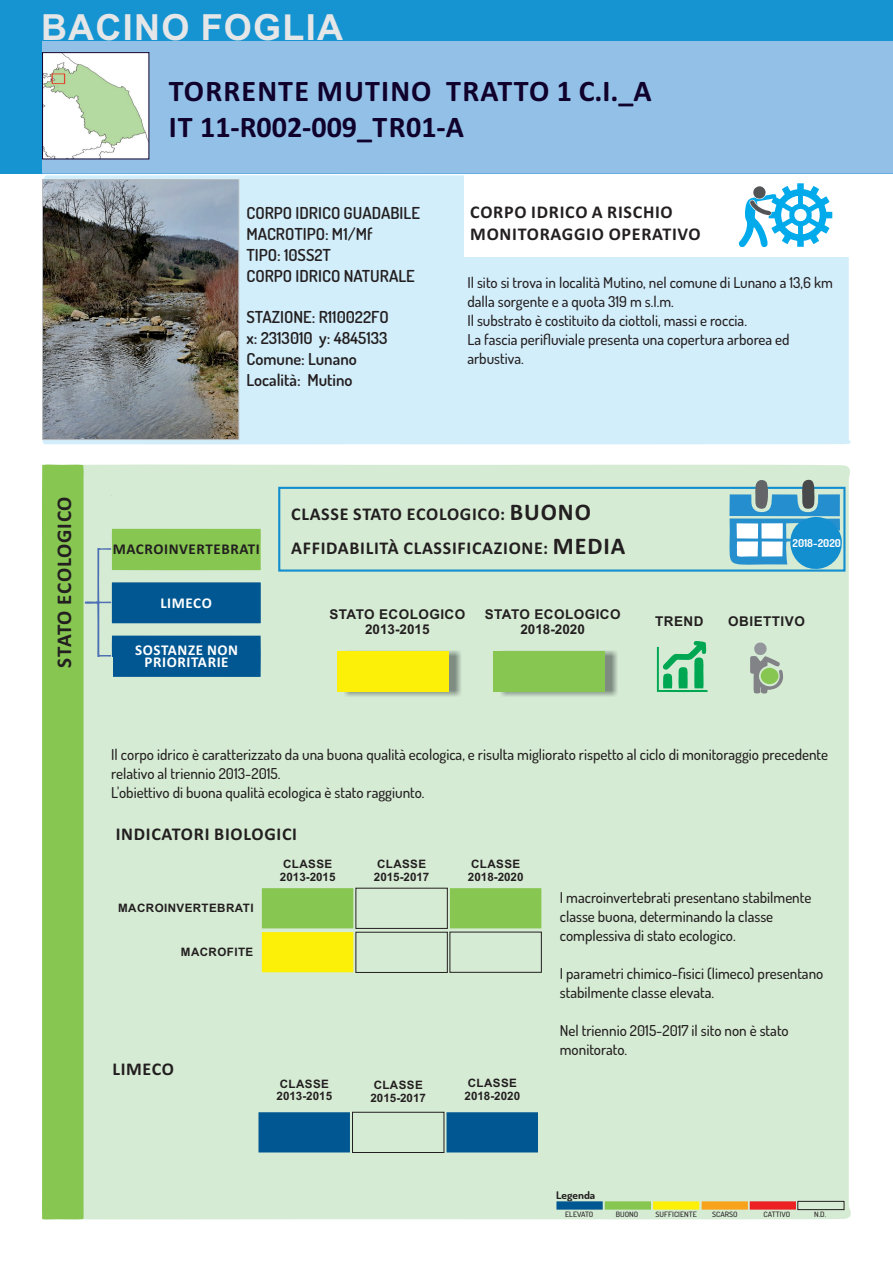
<style>
.page{position:relative;width:893px;height:1262px;background:#fff}
.page>*{position:absolute;margin:0;border:0;box-sizing:border-box;transform-origin:0 0}
.t1{font:700 36px "Arial";letter-spacing:.035em;color:#e5e6e7}
.t2{font:700 30px/36.6px "Calibri";letter-spacing:.04em;color:#0f002c}
.t3{font:700 21px "Calibri";letter-spacing:.03em;color:#231f20}
.t4{font:700 18px/33.8px "Calibri";letter-spacing:.04em;color:#231f20}
.t5{font:600 16.5px/20.9px "Dosis";color:#231f20}
.t6{font:500 15px/18.9px "Dosis";color:#231f20}
.t7{font:700 15px/12.8px "Calibri";letter-spacing:.04em;color:#fff;text-align:center}
.t8{font:700 15px "Calibri";letter-spacing:.04em;color:#231f20}
.t9{font:700 13.5px/15.1px "Arial";letter-spacing:.035em;color:#231f20;text-align:center}
.t10{font:700 11.55px/12.9px "Arial";color:#231f20}
.t11{font:700 11.55px "Arial";letter-spacing:.035em;color:#231f20}
.t12{font:700 10.95px "Dosis";color:#fff}
.t13{font:700 10.5px "Dosis";color:#231f20;scale:1.09 1}
.t14{font:500 7.35px "Dosis";color:#231f20;scale:1.09 1}
.s1{font-size:24px}
</style>
<div class="page">
<div style="left:261px;top:464px;width:590px;height:755px;background:#d6ebd4"></div>
<div style="left:0;top:0;width:892px;height:173px;background:#1694d1"></div>
<div style="left:43px;top:41px;width:849px;height:132px;background:#93c0e6"></div>
<svg style="left:556px;top:1200px;width:288px;height:10px;background:#b5a768"></svg>
<div style="left:258px;top:1112px;width:92px;height:40px;background:#015792"></div>
<div style="left:352px;top:1111px;width:92px;height:41px;background:#d6ebd4"></div>
<div style="left:446px;top:1112px;width:92px;height:40px;background:#015792"></div>
<div style="left:262px;top:932px;width:91px;height:40px;background:#fcf009"></div>
<div style="left:262px;top:888px;width:91px;height:40px;background:#86c651"></div>
<svg style="left:355px;top:888px;width:186px;height:84px;background:#cce0ca"></svg>
<div style="left:450px;top:888px;width:91px;height:40px;background:#86c651"></div>
<svg style="left:749px;top:641px;width:34px;height:53px;background:#b1beb2"></svg>
<div style="left:760px;top:668px;width:18px;height:16px;background:#86c651;border-radius:50%"></div>
<img style="left:500px;top:650px;width:118px;height:47px">
<div style="left:493px;top:651px;width:112px;height:41px;background:#86c651"></div>
<img style="left:344px;top:650px;width:118px;height:47px">
<div style="left:337px;top:651px;width:112px;height:41px;background:#fcf009"></div>
<div style="left:278px;top:487px;width:567px;height:84px;border:2px solid #138ecf"></div>
<svg style="left:728px;top:478px;width:115px;height:95px;background:#71b3ce"></svg>
<svg style="left:42px;top:464px;width:219px;height:755px;background:#b3d7b0"></svg>
<div style="left:42px;top:175px;width:809px;height:269px;background:#d3eefb"></div>
<div style="left:465px;top:174px;width:427px;height:83px;background:#fff"></div>
<img style="left:44px;top:181px;width:193px;height:257px">
<div style="left:42px;top:179px;width:197px;height:261px;border:1px solid #b9bdc0"></div>
<img style="left:44px;top:54px;width:103px;height:103px">
<div style="left:42px;top:52px;width:107px;height:107px;border:1px solid #0f002c"></div>
<svg style="left:738px;top:183px;width:94px;height:65px"></svg>
<div style="left:91px;top:657px;width:21px;height:56px;background:#d6ebd4"></div>
<div style="left:90px;top:489px;width:21px;height:59px;background:#d6ebd4"></div>
<svg style="left:657px;top:641px;width:50px;height:51px;background:#78cd9b"></svg>
<h1 class="t1" style="left:41px;top:15px;width:303px">BACINO FOGLIA</h1>
<h2 class="t2" style="left:169px;top:75px;width:484px">TORRENTE MUTINO TRATTO 1 C.I._A<br>IT 11-R002-009_TR01-A</h2>
<p class="t5" style="left:246px;top:203px;width:175px">CORPO IDRICO GUADABILE<br>MACROTIPO: M1/Mf<br>TIPO: 10SS2T<br>CORPO IDRICO NATURALE</p>
<p class="t5" style="left:246px;top:307px;width:144px">STAZIONE: R110022FO x: 2313010 y: 4845133<br>Comune: Lunano<br>Località: Mutino</p>
<p class="t4" style="left:470px;top:202px;width:232px;line-height:21.9px">CORPO IDRICO A RISCHIO<br>MONITORAGGIO OPERATIVO</p>
<p class="t6" style="left:467px;top:275px;width:367px">Il sito si trova in località Mutino, nel comune di Lunano a 13,6 km dalla sorgente e a quota 319 m s.l.m.<br>Il substrato è costituito da ciottoli, massi e roccia.<br>La fascia perifluviale presenta una copertura arborea ed arbustiva.</p>
<h3 class="t3" style="left:58px;top:667px;width:172px;rotate:-90deg">STATO ECOLOGICO</h3>
<p class="t8" style="left:113px;top:545px;width:149px">MACROINVERTEBRATI</p>
<p class="t7" style="left:160px;top:598px;width:53px">LIMECO</p>
<p class="t7" style="left:135px;top:645px;width:105px">SOSTANZE NON<br>PRIORITARIE</p>
<p class="t4" style="left:291px;top:499px;width:336px">CLASSE STATO ECOLOGICO: <span class="s1">BUONO<br></span>AFFIDABILITÀ CLASSIFICAZIONE: <span class="s1">MEDIA</span></p>
<p class="t12" style="left:792px;top:537px;width:50px">2018-2020</p>
<p class="t9" style="left:329px;top:608px;width:137px">STATO ECOLOGICO<br>2013-2015</p>
<p class="t9" style="left:484px;top:608px;width:137px">STATO ECOLOGICO<br>2018-2020</p>
<p class="t9" style="left:655px;top:615px;width:50px">TREND</p>
<p class="t9" style="left:728px;top:615px;width:78px">OBIETTIVO</p>
<p class="t6" style="left:111px;top:746px;width:718px">Il corpo idrico è caratterizzato da una buona qualità ecologica, e risulta migliorato rispetto al ciclo di monitoraggio precedente relativo al triennio 2013-2015.<br>L'obiettivo di buona qualità ecologica è stato raggiunto.</p>
<p class="t4" style="left:116px;top:818px;width:183px">INDICATORI BIOLOGICI</p>
<p class="t11" style="left:118px;top:904px;width:137px">MACROINVERTEBRATI</p>
<p class="t11" style="left:181px;top:948px;width:74px">MACROFITE</p>
<p class="t10" style="left:280px;top:859px;width:57px">CLASSE<br>2013-2015</p>
<p class="t10" style="left:374px;top:859px;width:57px">CLASSE<br>2015-2017</p>
<p class="t10" style="left:468px;top:859px;width:57px">CLASSE<br>2018-2020</p>
<p class="t4" style="left:112px;top:1053px;width:63px">LIMECO</p>
<p class="t10" style="left:276px;top:1078px;width:57px">CLASSE<br>2013-2015</p>
<p class="t10" style="left:370px;top:1079px;width:57px">CLASSE<br>2015-2017</p>
<p class="t10" style="left:464px;top:1078px;width:57px">CLASSE<br>2018-2020</p>
<p class="t6" style="left:560px;top:889px;width:253px">I macroinvertebrati presentano stabilmente classe buona, determinando la classe complessiva di stato ecologico.</p>
<p class="t6" style="left:560px;top:965px;width:265px">I parametri chimico-fisici (limeco) presentano stabilmente classe elevata.</p>
<p class="t6" style="left:560px;top:1022px;width:230px">Nel triennio 2015-2017 il sito non è stato monitorato.</p>
<p class="t13" style="left:556px;top:1189px;width:37px">Legenda</p>
<p class="t14" style="left:565px;top:1211px;width:27px">ELEVATO</p>
<p class="t14" style="left:615px;top:1211px;width:22px">BUONO</p>
<p class="t14" style="left:655px;top:1211px;width:39px">SUFFICIENTE</p>
<p class="t14" style="left:712px;top:1211px;width:25px">SCARSO</p>
<p class="t14" style="left:763px;top:1211px;width:26px">CATTIVO</p>
<p class="t14" style="left:814px;top:1211px;width:12px">N.D.</p>
</div>
